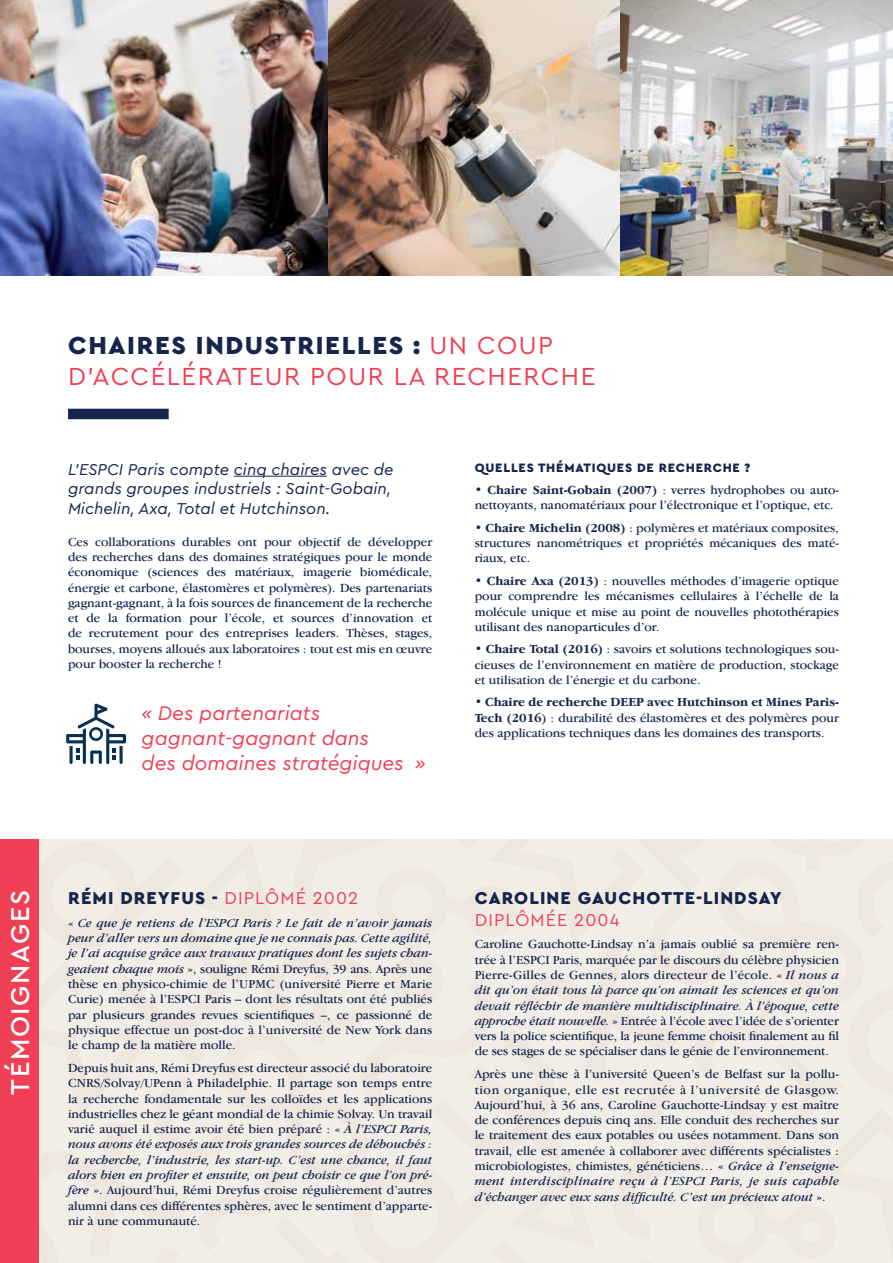
<style>
.page{position:relative;width:893px;height:1263px;background:#fff}
.page>*{position:absolute;margin:0;border:0;box-sizing:border-box;transform-origin:0 0}
.t1{font:500 27px "Cera PRO";letter-spacing:.06em;color:#fff}
.t2{font:25.8px/31px "Cera PRO";letter-spacing:.06em;color:#ef4056}
.t3{font:italic 20.7px/24.9px "Cera PRO";color:#ef4056}
.t4{font:900 18px "Cera PRO";letter-spacing:.06em;color:#16254c}
.t5{font:18px "Cera PRO";letter-spacing:.06em;color:#ef4056}
.t6{font:italic 16.5px/19.8px "Cera PRO";color:#16254c}
.t7{font:12.75px/15.3px "Garamond IT Cby BT";color:#16254c;text-align:justify}
.t8{font:900 12.75px "Cera PRO";letter-spacing:.06em;color:#16254c}
.s1{font-weight:900;color:#16254c}
.s2{font-weight:700}
.s3{font-weight:400;color:#ef4056}
.s4{font-style:italic}
</style>
<div class="page">
<div style="left:0;top:840px;width:893px;height:423px;background:#f1ede7"></div>
<img style="left:327px;top:0;width:566px;height:276px">
<hr style="left:234px;top:476px;width:93px;height:1px;background:#16254c">
<svg style="left:66px;top:703px;width:60px;height:61px"></svg>
<div style="left:68px;top:409px;width:101px;height:10px;background:#16254c"></div>
<img style="left:0;top:0;width:327px;height:276px">
<div style="left:0;top:840px;width:38px;height:423px;background:#ef4056"></div>
<h2 class="t2" style="left:68px;top:328px;width:529px"><span class="s1">CHAIRES INDUSTRIELLES :</span> UN COUP<br>D’ACCÉLÉRATEUR POUR LA RECHERCHE</h2>
<p class="t6" style="left:68px;top:458px;width:327px">L’ESPCI Paris compte cinq chaires avec de grands groupes industriels : Saint-Gobain,<br>Michelin, Axa, Total et Hutchinson.</p>
<p class="t7" style="left:68px;top:534px;width:366px">Ces collaborations durables ont pour objectif de développer des recherches dans des domaines stratégiques pour le monde économique (sciences des matériaux, imagerie biomédicale, énergie et carbone, élastomères et polymères). Des partenariats gagnant-gagnant, à la fois sources de financement de la recherche et de la formation pour l’école, et sources d’innovation et de recrutement pour des entreprises leaders. Thèses, stages, bourses, moyens alloués aux laboratoires : tout est mis en œuvre pour booster la recherche !</p>
<h3 class="t3" style="left:142px;top:700px;width:286px">« Des partenariats gagnant-gagnant dans<br>des domaines stratégiques »</h3>
<p class="t8" style="left:475px;top:459px;width:277px">QU ELLES THÉMATIQUES DE RECHERCHE ?</p>
<p class="t7" style="left:475px;top:482px;width:366px">• <span class="s2">Chaire Saint-Gobain (2007)</span> : verres hydrophobes ou auto&shy;nettoyants, nanomatériaux pour l’électronique et l’optique, etc.</p>
<p class="t7" style="left:475px;top:520px;width:366px">• <span class="s2">Chaire Michelin (2008)</span> : polymères et matériaux composites, structures nanométriques et propriétés mécaniques des maté&shy;riaux, etc.</p>
<p class="t7" style="left:475px;top:573px;width:366px">• <span class="s2">Chaire Axa (2013)</span> : nouvelles méthodes d’imagerie optique pour comprendre les mécanismes cellulaires à l’échelle de la molécule unique et mise au point de nouvelles photothérapies utilisant des nanoparticules d’or.</p>
<p class="t7" style="left:475px;top:641px;width:366px">• <span class="s2">Chaire Total (2016)</span> : savoirs et solutions technologiques sou&shy;cieuses de l’environnement en matière de production, stockage et utilisation de l’énergie et du carbone.</p>
<p class="t7" style="left:475px;top:694px;width:366px">• <span class="s2">Chaire de recherche DEEP avec Hutchinson et Mines Paris-Tech (2016</span>) : durabilité des élastomères et des polymères pour des applications techniques dans les domaines des transports.</p>
<h1 class="t1" style="left:2px;top:1094px;width:206px;rotate:-90deg">Témoignages</h1>
<h3 class="t4" style="left:68px;top:886px;width:291px">RÉMI DREYFUS - <span class="s3">DI PLÔMÉ 2002</span></h3>
<p class="t7" style="left:68px;top:915px;width:366px">« <span class="s4">Ce que je retiens de l’ESPCI Paris ? Le fait de n’avoir jamais peur d’aller vers un domaine que je ne connais pas. Cette agilité, je l’ai acquise grâce aux travaux pratiques dont les sujets chan&shy;geaient chaque mois</span> », souligne Rémi Dreyfus, 39 ans. Après une thèse en physico-chimie de l’UPMC (université Pierre et Marie Curie) menée à l’ESPCI Paris – dont les résultats ont été publiés par plusieurs grandes revues scientifiques –, ce passionné de physique effectue un post-doc à l’université de New York dans le champ de la matière molle.</p>
<p class="t7" style="left:68px;top:1060px;width:366px">Depuis huit ans, Rémi Dreyfus est directeur associé du laboratoire CNRS/Solvay/UPenn à Philadelphie. Il partage son temps entre la recherche fondamentale sur les colloïdes et les applications industrielles chez le géant mondial de la chimie Solvay. Un travail varié auquel il estime avoir été bien préparé : « <span class="s4">À l’ESPCI Paris, nous avons été exposés aux trois grandes sources de débouchés : la recherche, l’industrie, les start-up. C’est une chance, il faut alors bien en profiter et ensuite, on peut choisir ce que l’on pré&shy;fère</span> ». Aujourd’hui, Rémi Dreyfus croise régulièrement d’autres alumni dans ces différentes sphères, avec le sentiment d’apparte&shy;nir à une communauté.</p>
<h3 class="t4" style="left:475px;top:886px;width:308px">CAROLINE GAUCHOTTE-LINDSAY</h3>
<h3 class="t5" style="left:475px;top:908px;width:146px">DI PLÔMÉE 2004</h3>
<p class="t7" style="left:475px;top:936px;width:366px">Caroline Gauchotte-Lindsay n’a jamais oublié sa première ren&shy;trée à l’ESPCI Paris, marquée par le discours du célèbre physicien Pierre-Gilles de Gennes, alors directeur de l’école. « <span class="s4">Il nous a dit qu’on était tous là parce qu’on aimait les sciences et qu’on devait réfléchir de manière multidisciplinaire. À l’époque, cette approche était nouvelle.</span> » Entrée à l’école avec l’idée de s’orienter vers la police scientifique, la jeune femme choisit finalement au fil de ses stages de se spécialiser dans le génie de l’environnement.</p>
<p class="t7" style="left:475px;top:1066px;width:366px">Après une thèse à l’université Queen’s de Belfast sur la pollu&shy;tion organique, elle est recrutée à l’université de Glasgow.<br>Aujourd’hui, à 36 ans, Caroline Gauchotte-Lindsay y est maître de conférences depuis cinq ans. Elle conduit des recherches sur le traitement des eaux potables ou usées notamment. Dans son travail, elle est amenée à collaborer avec différents spécialistes : microbiologistes, chimistes, généticiens… « <span class="s4">Grâce à l’enseigne&shy;ment interdisciplinaire reçu à l’ESPCI Paris, je suis capable d’échanger avec eux sans difficulté. C’est un précieux atout</span> ».</p>
</div>
